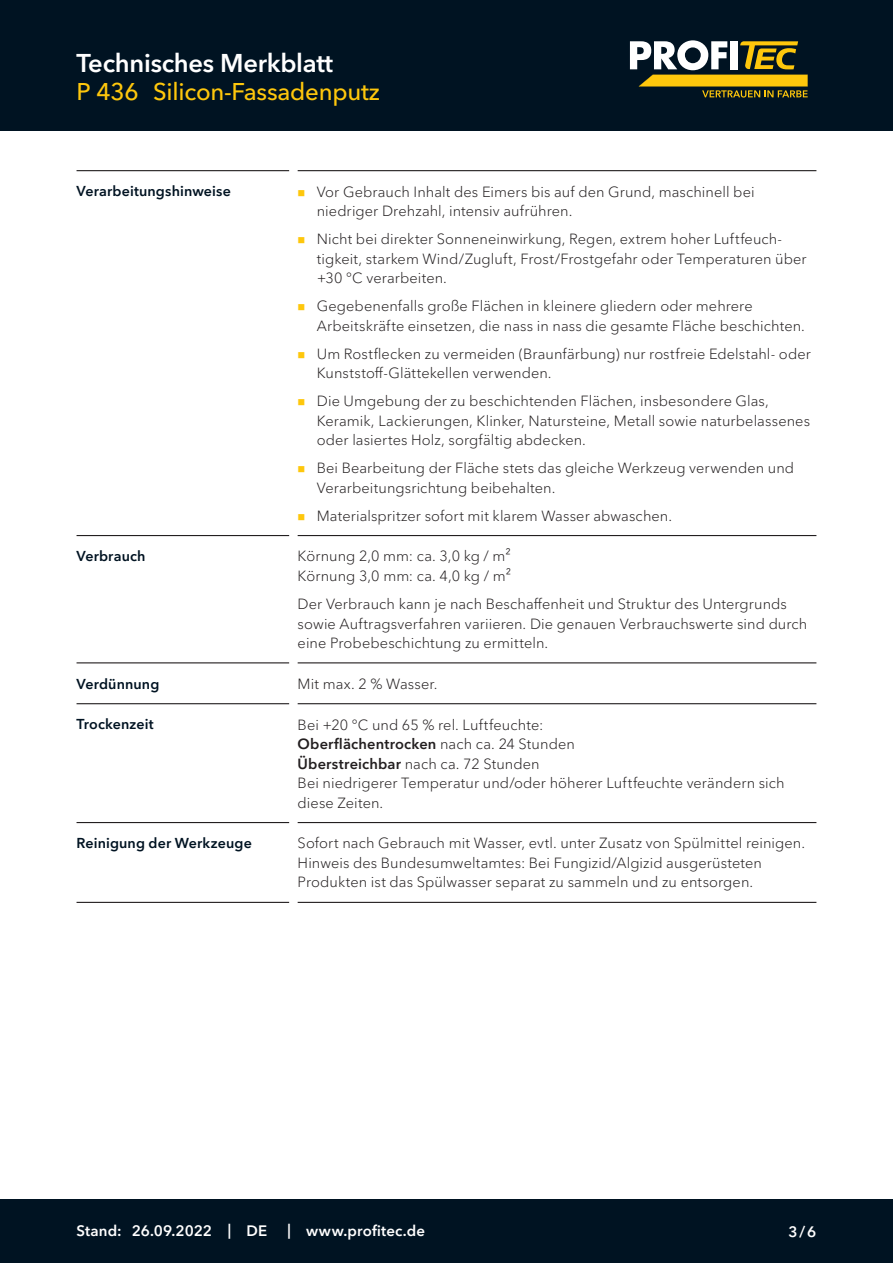
<style>
.page{position:relative;width:893px;height:1263px;background:#fff}
.page>*{position:absolute;margin:0;border:0;box-sizing:border-box;transform-origin:0 0}
.t1{font:600 25.5px "Avenir Next Cyr";letter-spacing:-.01em;color:#fff}
.t2{font:500 24px "Avenir Next Cyr";letter-spacing:-.01em;color:#fec70c}
.t3{font:600 15px "Avenir Next Cyr";letter-spacing:.01em;color:#fff}
.t4{font:300 14.7px/19.5px "Avenir Next Cyr";letter-spacing:.005em;color:#231f20}
.t5{font:600 14.25px "Avenir Next Cyr";letter-spacing:.01em;color:#001322}
.s1{font-weight:600}
</style>
<div class="page">
<div style="left:0;top:0;width:893px;height:131px;background:#001322"></div>
<div style="left:0;top:1199px;width:893px;height:64px;background:#001322"></div>
<hr style="left:77px;top:170px;width:212px;height:1px;background:#231f20">
<hr style="left:298px;top:170px;width:518px;height:1px;background:#231f20">
<hr style="left:77px;top:535px;width:212px;height:1px;background:#231f20">
<hr style="left:298px;top:535px;width:518px;height:1px;background:#231f20">
<hr style="left:77px;top:662px;width:212px;height:1px;background:#231f20">
<hr style="left:298px;top:662px;width:518px;height:1px;background:#231f20">
<hr style="left:77px;top:703px;width:212px;height:1px;background:#231f20">
<hr style="left:298px;top:703px;width:518px;height:1px;background:#231f20">
<hr style="left:77px;top:822px;width:212px;height:1px;background:#231f20">
<hr style="left:298px;top:822px;width:518px;height:1px;background:#231f20">
<hr style="left:77px;top:902px;width:212px;height:1px;background:#231f20">
<hr style="left:298px;top:902px;width:518px;height:1px;background:#231f20">
<svg style="left:630px;top:40px;width:178px;height:58px"></svg>
<h1 class="t1" style="left:77px;top:47px;width:258px">Technisches Merkblatt</h1>
<h2 class="t2" style="left:77px;top:78px;width:305px">P 436 Silicon-Fassadenputz</h2>
<p class="t5" style="left:77px;top:183px;width:156px">Verarbeitungshinweise</p>
<p class="t4" style="left:317px;top:182px;width:439px">Vor Gebrauch Inhalt des Eimers bis auf den Grund, maschinell bei niedriger Drehzahl, intensiv aufrühren.</p>
<p class="t4" style="left:317px;top:229px;width:491px">Nicht bei direkter Sonneneinwirkung, Regen, extrem hoher Luftfeuch&shy;tigkeit, starkem Wind/Zugluft, Frost/Frostgefahr oder Temperaturen über +30 °C verarbeiten.</p>
<p class="t4" style="left:317px;top:296px;width:490px">Gegebenenfalls große Flächen in kleinere gliedern oder mehrere<br>Arbeitskräfte einsetzen, die nass in nass die gesamte Fläche beschichten.</p>
<p class="t4" style="left:317px;top:344px;width:496px">Um Rostflecken zu vermeiden (Braunfärbung) nur rostfreie Edelstahl- oder<br>Kunststoff-Glättekellen verwenden.</p>
<p class="t4" style="left:317px;top:391px;width:495px">Die Umgebung der zu beschichtenden Flächen, insbesondere Glas,<br>Keramik, Lackierungen, Klinker, Natursteine, Metall sowie naturbelassenes oder lasiertes Holz, sorgfältig abdecken.</p>
<p class="t4" style="left:317px;top:458px;width:479px">Bei Bearbeitung der Fläche stets das gleiche Werkzeug verwenden und<br>Verarbeitungsrichtung beibehalten.</p>
<p class="t4" style="left:317px;top:506px;width:357px">Materialspritzer sofort mit klarem Wasser abwaschen.</p>
<p class="t5" style="left:77px;top:548px;width:71px">Verbrauch</p>
<p class="t4" style="left:298px;top:547px;width:215px">Körnung 2,0 mm: ca. 3,0 kg / m²<br>Körnung 3,0 mm: ca. 4,0 kg / m²</p>
<p class="t4" style="left:298px;top:594px;width:511px">Der Verbrauch kann je nach Beschaffenheit und Struktur des Untergrunds sowie Auftragsverfahren variieren. Die genauen Verbrauchswerte sind durch eine Probebeschichtung zu ermitteln.</p>
<p class="t5" style="left:77px;top:675px;width:84px">Verdünnung</p>
<p class="t4" style="left:298px;top:674px;width:141px">Mit max. 2 % Wasser.</p>
<p class="t5" style="left:77px;top:716px;width:79px">Trockenzeit</p>
<p class="t4" style="left:298px;top:715px;width:489px">Bei +20 °C und 65 % rel. Luftfeuchte:<br><span class="s1">Oberflächentrocken</span> nach ca. 24 Stunden<br><span class="s1">Überstreichbar</span> nach ca. 72 Stunden<br>Bei niedrigerer Temperatur und/oder höherer Luftfeuchte verändern sich diese Zeiten.</p>
<p class="t5" style="left:77px;top:834px;width:177px">Reinigung der Werkzeuge</p>
<p class="t4" style="left:298px;top:834px;width:509px">Sofort nach Gebrauch mit Wasser, evtl. unter Zusatz von Spülmittel reinigen.<br>Hinweis des Bundesumweltamtes: Bei Fungizid/Algizid ausgerüsteten<br>Produkten ist das Spülwasser separat zu sammeln und zu entsorgen.</p>
<p class="t3" style="left:77px;top:1222px;width:192px">Stand: 26.09.2022 | DE</p>
<p class="t3" style="left:287px;top:1222px;width:139px">| www.profitec.de</p>
<p class="t3" style="left:788px;top:1222px;width:29px">3/6</p>
</div>
